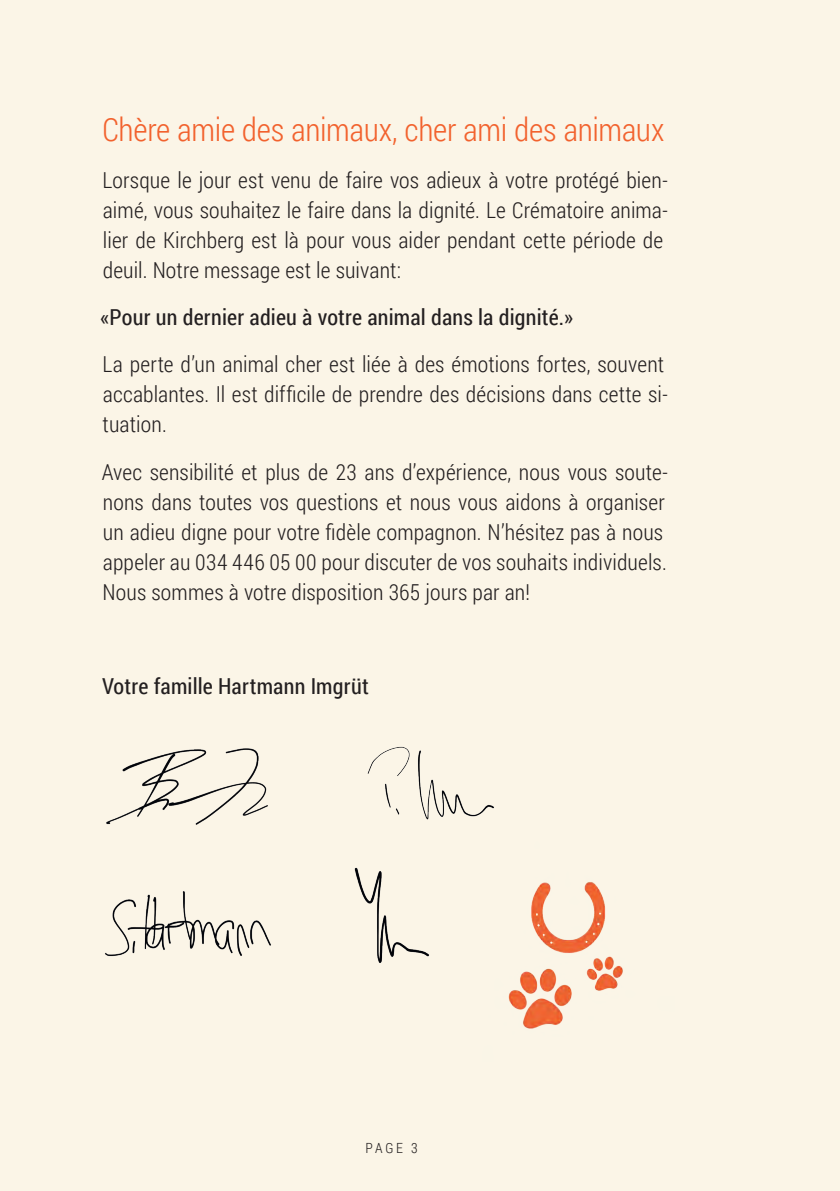
<style>
.page{position:relative;width:840px;height:1191px;background:#fff}
.page>*{position:absolute;margin:0;border:0;box-sizing:border-box;transform-origin:0 0}
.t1{font:300 32px "Roboto Condensed";letter-spacing:-.01em;color:#f2622e}
.t2{font:300 22px/30px "Roboto Condensed";letter-spacing:.005em;color:#231f20}
.t3{font:22px "Roboto Condensed";letter-spacing:.01em;color:#231f20}
.t4{font:300 14px "Roboto Condensed";color:#231f20}
</style>
<div class="page">
<div style="left:0;top:0;width:839px;height:1191px;background:#fbf5e7"></div>
<img style="left:508px;top:882px;width:115px;height:147px">
<img style="left:354px;top:867px;width:75px;height:96px">
<img style="left:105px;top:891px;width:166px;height:65px">
<img style="left:106px;top:748px;width:162px;height:77px">
<img style="left:367px;top:746px;width:127px;height:74px">
<h1 class="t1" style="left:102px;top:108px;width:563px">Chère amie des animaux, cher ami des animaux</h1>
<p class="t2" style="left:102px;top:165px;width:566px">Lorsque le jour est venu de faire vos adieux à votre protégé bien&shy;aimé, vous souhaitez le faire dans la dignité. Le Crématoire anima&shy;lier de Kirchberg est là pour vous aider pendant cette période de deuil. Notre message est le suivant:</p>
<p class="t3" style="left:100px;top:302px;width:474px">«Pour un dernier adieu à votre animal dans la dignité.»</p>
<p class="t2" style="left:102px;top:349px;width:566px">La perte d’un animal cher est liée à des émotions fortes, souvent accablantes. Il est difficile de prendre des décisions dans cette si&shy;tuation.</p>
<p class="t2" style="left:102px;top:456px;width:567px">Avec sensibilité et plus de 23 ans d’expérience, nous vous soute&shy;nons dans toutes vos questions et nous vous aidons à organiser un adieu digne pour votre fidèle compagnon. N’hésitez pas à nous appeler au 034 446 05 00 pour discuter de vos souhaits individuels.<br>Nous sommes à votre disposition 365 jours par an!</p>
<p class="t3" style="left:102px;top:670px;width:268px">Votre famille Hartmann Imgrüt</p>
<p class="t4" style="left:365px;top:1138px;width:53px">PAGE 3</p>
</div>
